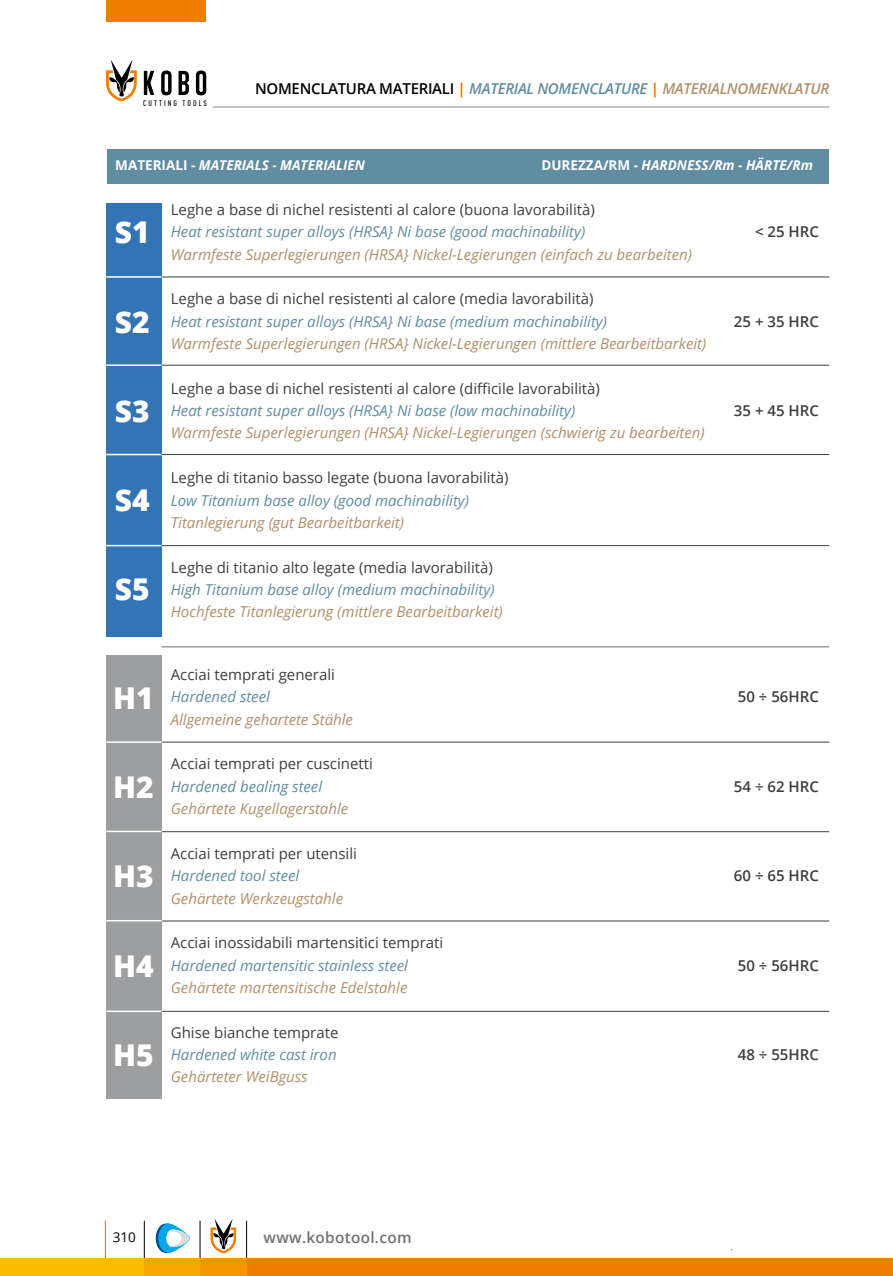
<style>
.page{position:relative;width:893px;height:1276px;background:#fff}
.page>*{position:absolute;margin:0;border:0;box-sizing:border-box;transform-origin:0 0}
.t1{font:800 30px "Open Sans";color:#fff}
.t2{font:600 15.3px "Open Sans";letter-spacing:.02em;color:#707172}
.t3{font:italic 15px "Open Sans";color:#b1906b}
.t4{font:15px "Open Sans";color:#3e3d40}
.t5{font:italic 15px "Open Sans";color:#608da1}
.t6{font:600 15px "Open Sans";letter-spacing:-.02em;color:#000}
.t7{font:600 15px "Open Sans";color:#3e3d40}
.t8{font:italic 700 13.5px "Open Sans";color:#fff}
.t9{font:13.5px "Open Sans";color:#000}
.t10{font:500 condensed 8.1px "DINOT";letter-spacing:.25em;color:#000}
.s1{font-weight:700;color:#ee7f00}
.s2{font-style:italic;color:#608da1}
.s3{font-style:italic;color:#b1906b}
.s4{font-style:normal}
</style>
<div class="page">
<hr style="left:144px;top:1220px;width:1px;height:47px;background:#000">
<hr style="left:246px;top:1220px;width:1px;height:47px;background:#000">
<hr style="left:200px;top:1220px;width:1px;height:47px;background:#000">
<svg style="left:211px;top:1219px;width:25px;height:34px"></svg>
<hr style="left:105px;top:1220px;width:1px;height:56px;background:#ec7405">
<svg style="left:156px;top:1223px;width:34px;height:30px"></svg>
<div style="left:0;top:1259px;width:893px;height:17px;background:#ee7f00"></div>
<svg style="left:144px;top:71px;width:10px;height:24px"></svg>
<svg style="left:161px;top:70px;width:11px;height:25px"></svg>
<svg style="left:179px;top:71px;width:10px;height:24px"></svg>
<svg style="left:196px;top:70px;width:10px;height:25px"></svg>
<svg style="left:106px;top:60px;width:31px;height:41px"></svg>
<div style="left:106px;top:0;width:100px;height:21px;background:#ee7f00"></div>
<div style="left:0;top:1259px;width:145px;height:17px;background:#fabb00"></div>
<div style="left:144px;top:1259px;width:56px;height:17px;background:#f7a800"></div>
<div style="left:200px;top:1259px;width:47px;height:17px;background:#f39400"></div>
<hr style="left:213px;top:106px;width:616px;height:2px;background:#b1b3b4">
<hr style="left:106px;top:1011px;width:723px;height:1px;background:#3e3d40">
<hr style="left:106px;top:277px;width:723px;height:1px;background:#3e3d40">
<hr style="left:106px;top:365px;width:723px;height:1px;background:#3e3d40">
<hr style="left:106px;top:454px;width:723px;height:1px;background:#3e3d40">
<hr style="left:106px;top:545px;width:723px;height:1px;background:#3e3d40">
<hr style="left:106px;top:742px;width:723px;height:1px;background:#3e3d40">
<hr style="left:106px;top:831px;width:723px;height:1px;background:#3e3d40">
<hr style="left:106px;top:920px;width:723px;height:1px;background:#3e3d40">
<div style="left:107px;top:149px;width:721px;height:34px;background:#608da1"></div>
<div style="left:106px;top:203px;width:55px;height:434px;background:#3374b5"></div>
<div style="left:106px;top:655px;width:55px;height:443px;background:#9c9e9f"></div>
<hr style="left:106px;top:276px;width:56px;height:2px;background:#fff">
<hr style="left:106px;top:364px;width:56px;height:2px;background:#fff">
<hr style="left:106px;top:454px;width:56px;height:1px;background:#fff">
<hr style="left:106px;top:545px;width:56px;height:1px;background:#fff">
<hr style="left:106px;top:741px;width:56px;height:2px;background:#fff">
<hr style="left:106px;top:830px;width:56px;height:2px;background:#fff">
<hr style="left:106px;top:920px;width:56px;height:1px;background:#fff">
<hr style="left:162px;top:646px;width:667px;height:1px;background:#9c9e9f">
<hr style="left:106px;top:1010px;width:56px;height:2px;background:#fff">
<p class="t10" style="left:143px;top:98px;width:65px">CUTTING TOOLS</p>
<p class="t6" style="left:255px;top:79px;width:576px">NOMENCLATURA MATERIALI <span class="s1">|</span> <span class="s2">MATERIAL NOMENCLATURE</span> <span class="s1">|</span> <span class="s3">MATERIALNOMENKLATUR</span></p>
<p class="t8" style="left:115px;top:156px;width:251px"><span class="s4">MATERIALI -</span> MATERIALS - MATERIALIEN</p>
<p class="t8" style="left:541px;top:156px;width:273px"><span class="s4">DUREZZA/RM -</span> HARDNESS/Rm - HÄRTE/Rm</p>
<p class="t4" style="left:171px;top:199px;width:426px">Leghe a base di nichel resistenti al calore (buona lavorabilità)</p>
<p class="t5" style="left:171px;top:221px;width:416px">Heat resistant super alloys (HRSA} Ni base (good machinability)</p>
<p class="t7" style="left:755px;top:221px;width:65px">&lt; 25 HRC</p>
<p class="t3" style="left:171px;top:244px;width:523px">Warmfeste Superlegierungen (HRSA} Nickel-Legierungen (einfach zu bearbeiten)</p>
<p class="t4" style="left:171px;top:288px;width:424px">Leghe a base di nichel resistenti al calore (media lavorabilità)</p>
<p class="t5" style="left:171px;top:311px;width:438px">Heat resistant super alloys (HRSA} Ni base (medium machinability)</p>
<p class="t7" style="left:734px;top:311px;width:86px">25 + 35 HRC</p>
<p class="t3" style="left:171px;top:333px;width:537px">Warmfeste Superlegierungen (HRSA} Nickel-Legierungen (mittlere Bearbeitbarkeit)</p>
<p class="t4" style="left:171px;top:378px;width:431px">Leghe a base di nichel resistenti al calore (difficile lavorabilità)</p>
<p class="t5" style="left:171px;top:400px;width:406px">Heat resistant super alloys (HRSA} Ni base (low machinability)</p>
<p class="t7" style="left:734px;top:400px;width:86px">35 + 45 HRC</p>
<p class="t3" style="left:171px;top:423px;width:535px">Warmfeste Superlegierungen (HRSA} Nickel-Legierungen (schwierig zu bearbeiten)</p>
<p class="t4" style="left:171px;top:467px;width:339px">Leghe di titanio basso legate (buona lavorabilità)</p>
<p class="t5" style="left:171px;top:490px;width:300px">Low Titanium base alloy (good machinability)</p>
<p class="t3" style="left:171px;top:512px;width:235px">Titanlegierung (gut Bearbeitbarkeit)</p>
<p class="t4" style="left:171px;top:557px;width:324px">Leghe di titanio alto legate (media lavorabilità)</p>
<p class="t5" style="left:171px;top:579px;width:325px">High Titanium base alloy (medium machinability)</p>
<p class="t3" style="left:171px;top:601px;width:334px">Hochfeste Titanlegierung (mittlere Bearbeitbarkeit)</p>
<h1 class="t1" style="left:115px;top:210px;width:36px">S1</h1>
<h1 class="t1" style="left:115px;top:299px;width:36px">S2</h1>
<h1 class="t1" style="left:115px;top:388px;width:36px">S3</h1>
<h1 class="t1" style="left:115px;top:477px;width:36px">S4</h1>
<h1 class="t1" style="left:115px;top:567px;width:36px">S5</h1>
<h1 class="t1" style="left:113px;top:675px;width:42px">H1</h1>
<h1 class="t1" style="left:113px;top:764px;width:42px">H2</h1>
<h1 class="t1" style="left:113px;top:853px;width:42px">H3</h1>
<h1 class="t1" style="left:113px;top:943px;width:42px">H4</h1>
<h1 class="t1" style="left:113px;top:1032px;width:42px">H5</h1>
<p class="t4" style="left:171px;top:664px;width:166px">Acciai temprati generali</p>
<p class="t5" style="left:171px;top:686px;width:101px">Hardened steel</p>
<p class="t7" style="left:738px;top:686px;width:82px">50 ÷ 56HRC</p>
<p class="t3" style="left:171px;top:709px;width:184px">Allgemeine gehartete Stähle</p>
<p class="t4" style="left:171px;top:753px;width:203px">Acciai temprati per cuscinetti</p>
<p class="t5" style="left:171px;top:776px;width:153px">Hardened bealing steel</p>
<p class="t7" style="left:734px;top:776px;width:86px">54 ÷ 62 HRC</p>
<p class="t3" style="left:171px;top:798px;width:179px">Gehärtete Kugellagerstahle</p>
<p class="t4" style="left:171px;top:843px;width:188px">Acciai temprati per utensili</p>
<p class="t5" style="left:171px;top:865px;width:130px">Hardened tool steel</p>
<p class="t7" style="left:734px;top:865px;width:86px">60 ÷ 65 HRC</p>
<p class="t3" style="left:171px;top:888px;width:174px">Gehärtete Werkzeugstahle</p>
<p class="t4" style="left:171px;top:932px;width:274px">Acciai inossidabili martensitici temprati</p>
<p class="t5" style="left:171px;top:955px;width:239px">Hardened martensitic stainless steel</p>
<p class="t7" style="left:738px;top:955px;width:82px">50 ÷ 56HRC</p>
<p class="t3" style="left:171px;top:977px;width:238px">Gehärtete martensitische Edelstahle</p>
<p class="t4" style="left:171px;top:1022px;width:169px">Ghise bianche temprate</p>
<p class="t5" style="left:171px;top:1044px;width:167px">Hardened white cast iron</p>
<p class="t7" style="left:738px;top:1044px;width:82px">48 ÷ 55HRC</p>
<p class="t3" style="left:171px;top:1066px;width:138px">Gehärteter WeiBguss</p>
<p class="t9" style="left:113px;top:1228px;width:25px">310</p>
<p class="t2" style="left:264px;top:1226px;width:150px">www.kobotool.com</p>
</div>
